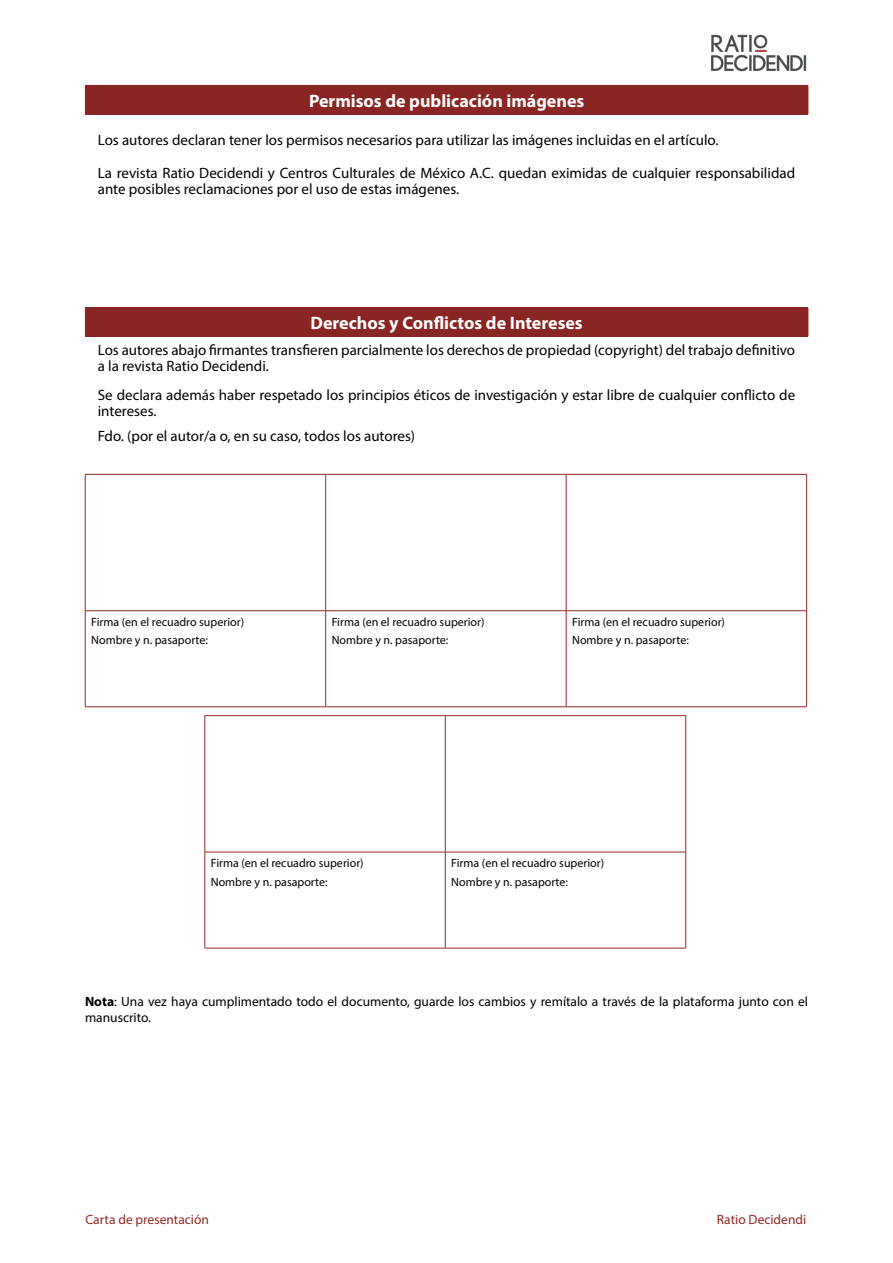
<style>
.page{position:relative;width:893px;height:1263px;background:#fff}
.page>*{position:absolute;margin:0;border:0;box-sizing:border-box;transform-origin:0 0}
.t1{font:700 18px "Myriad Pro";color:#fff}
.Normal__Web{font:15px/16.5px "Myriad Pro";color:#000}
.t2{font:13.5px/16.2px "Myriad Pro";color:#000}
.t3{font:13.5px "Myriad Pro";color:#932825}
.t4{font:12px "Myriad Pro";color:#000}
.s1{font-weight:700}
</style>
<div class="page">
<div style="left:85px;top:308px;width:723px;height:29px;background:#892522"></div>
<hr style="left:85px;top:307px;width:723px;height:1px;background:#892522">
<svg style="left:808px;top:308px;width:1px;height:28px"></svg>
<hr style="left:85px;top:474px;width:241px;height:1px;background:#932825">
<hr style="left:85px;top:474px;width:1px;height:136px;background:#932825">
<hr style="left:326px;top:474px;width:240px;height:1px;background:#932825">
<hr style="left:325px;top:474px;width:1px;height:136px;background:#932825">
<hr style="left:566px;top:474px;width:241px;height:1px;background:#932825">
<hr style="left:566px;top:474px;width:1px;height:136px;background:#932825">
<hr style="left:806px;top:474px;width:1px;height:136px;background:#932825">
<hr style="left:85px;top:610px;width:241px;height:1px;background:#932825">
<hr style="left:85px;top:611px;width:1px;height:96px;background:#932825">
<hr style="left:326px;top:610px;width:240px;height:1px;background:#932825">
<hr style="left:325px;top:611px;width:1px;height:96px;background:#932825">
<hr style="left:566px;top:610px;width:241px;height:1px;background:#932825">
<hr style="left:566px;top:611px;width:1px;height:96px;background:#932825">
<hr style="left:806px;top:611px;width:1px;height:96px;background:#932825">
<hr style="left:85px;top:706px;width:241px;height:1px;background:#932825">
<hr style="left:326px;top:706px;width:240px;height:1px;background:#932825">
<hr style="left:566px;top:706px;width:241px;height:1px;background:#932825">
<hr style="left:205px;top:715px;width:240px;height:1px;background:#932825">
<hr style="left:205px;top:716px;width:1px;height:136px;background:#932825">
<hr style="left:445px;top:715px;width:241px;height:1px;background:#932825">
<hr style="left:445px;top:716px;width:1px;height:136px;background:#932825">
<hr style="left:685px;top:716px;width:1px;height:136px;background:#932825">
<hr style="left:205px;top:852px;width:240px;height:1px;background:#932825">
<hr style="left:205px;top:852px;width:1px;height:96px;background:#932825">
<hr style="left:445px;top:852px;width:241px;height:1px;background:#932825">
<hr style="left:445px;top:852px;width:1px;height:96px;background:#932825">
<hr style="left:685px;top:852px;width:1px;height:96px;background:#932825">
<hr style="left:205px;top:948px;width:240px;height:1px;background:#932825">
<hr style="left:445px;top:948px;width:241px;height:1px;background:#932825">
<div style="left:85px;top:85px;width:723px;height:29px;background:#892522"></div>
<svg style="left:808px;top:86px;width:1px;height:28px"></svg>
<img style="left:700px;top:34px;width:108px;height:51px">
<p class="t1" style="left:309px;top:89px;width:277px">Permisos de publicación imágenes</p>
<p class="Normal__Web" style="left:98px;top:132px;width:622px">Los autores declaran tener los permisos necesarios para utilizar las imágenes incluidas en el artículo.</p>
<p class="Normal__Web" style="left:98px;top:164px;width:699px">La revista Ratio Decidendi y Centros Culturales de México A.C. quedan eximidas de cualquier responsabilidad ante posibles reclamaciones por el uso de estas imágenes.</p>
<p class="t1" style="left:311px;top:311px;width:274px">Derechos y Conflictos de Intereses</p>
<p class="Normal__Web" style="left:98px;top:341px;width:699px">Los autores abajo firmantes transfieren parcialmente los derechos de propiedad (copyright) del trabajo definitivo a la revista Ratio Decidendi.</p>
<p class="Normal__Web" style="left:98px;top:386px;width:699px">Se declara además haber respetado los principios éticos de investigación y estar libre de cualquier conflicto de intereses.</p>
<p class="Normal__Web" style="left:98px;top:428px;width:319px">Fdo. (por el autor/a o, en su caso, todos los autores)</p>
<p class="t4" style="left:91px;top:614px;width:154px">Firma (en el recuadro superior)</p>
<p class="t4" style="left:91px;top:633px;width:118px">Nombre y n. pasaporte:</p>
<p class="t4" style="left:332px;top:614px;width:154px">Firma (en el recuadro superior)</p>
<p class="t4" style="left:332px;top:633px;width:118px">Nombre y n. pasaporte:</p>
<p class="t4" style="left:572px;top:614px;width:154px">Firma (en el recuadro superior)</p>
<p class="t4" style="left:572px;top:633px;width:118px">Nombre y n. pasaporte:</p>
<p class="t4" style="left:211px;top:856px;width:154px">Firma (en el recuadro superior)</p>
<p class="t4" style="left:211px;top:874px;width:118px">Nombre y n. pasaporte:</p>
<p class="t4" style="left:451px;top:856px;width:154px">Firma (en el recuadro superior)</p>
<p class="t4" style="left:451px;top:874px;width:118px">Nombre y n. pasaporte:</p>
<p class="t2" style="left:85px;top:993px;width:724px"><span class="s1">Nota</span>: Una vez haya cumplimentado todo el documento, guarde los cambios y remítalo a través de la plataforma junto con el manuscrito.</p>
<p class="t3" style="left:86px;top:1211px;width:125px">Carta de presentación</p>
<p class="t3" style="left:717px;top:1211px;width:91px">Ratio Decidendi</p>
</div>
